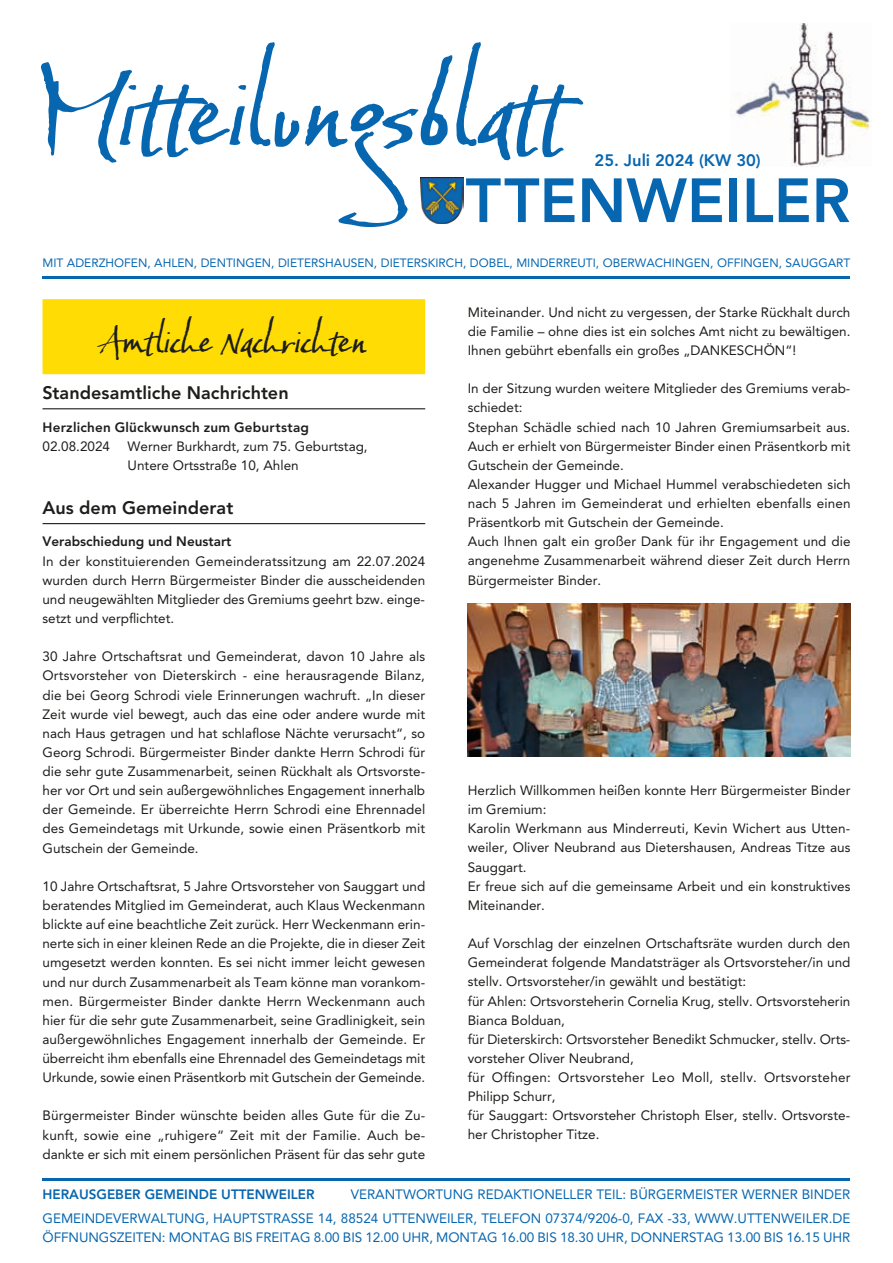
<style>
.page{position:relative;width:893px;height:1263px;background:#fff}
.page>*{position:absolute;margin:0;border:0;box-sizing:border-box;transform-origin:0 0}
.t1{font:111.75px "Baka Too";letter-spacing:.005em;color:#0766b0}
.t2{font:800 61.65px "Avenir LT Pro";color:#0766b0}
.t3{font:37.5px "Baka Too";letter-spacing:.01em;color:#1d1d1b}
.t4{font:800 18px "Avenir LT Pro";letter-spacing:.005em;color:#1d1d1b}
.t5{font:800 16.5px "Avenir LT Pro";color:#0766b0}
.t6{font:13.5px/19.2px "Avenir LT Pro";color:#1d1d1b;text-align:justify}
.t7{font:13.5px/24px "Avenir LT Pro";color:#0766b0;text-align:right}
.t8{font:800 13.5px "Avenir LT Pro";letter-spacing:.015em;color:#1d1d1b}
.t9{font:800 13.5px "Avenir LT Pro";color:#0766b0}
.t10{font:12px "Avenir LT Pro";color:#0766b0}
.s1{font-size:136.5px}
</style>
<div class="page">
<img style="left:730px;top:23px;width:140px;height:144px">
<div style="left:43px;top:299px;width:382px;height:75px;background:#ffdd04"></div>
<hr style="left:43px;top:408px;width:382px;height:1px;background:#1d1d1b">
<hr style="left:43px;top:523px;width:382px;height:1px;background:#1d1d1b">
<hr style="left:43px;top:1178px;width:807px;height:2px;background:#0766b0">
<hr style="left:43px;top:276px;width:807px;height:3px;background:#0766b0">
<img style="left:421px;top:177px;width:43px;height:46px">
<img style="left:468px;top:604px;width:382px;height:153px">
<h1 class="t1" style="left:43px;top:43px;width:547px"><span class="s1">M</span>itteilungsblatt</h1>
<p class="t5" style="left:595px;top:150px;width:168px">25. Juli 2024 (KW 30)</p>
<h2 class="t2" style="left:421px;top:164px;width:431px">UTTENWEILER</h2>
<p class="t10" style="left:43px;top:256px;width:809px">MIT ADERZHOFEN, AHLEN, DENTINGEN, DIETERSHAUSEN, DIETERSKIRCH, DOBEL, MINDERREUTI, OBERWACHINGEN, OFFINGEN, SAUGGART</p>
<h3 class="t3" style="left:100px;top:318px;width:268px">Amtliche Nachrichten</h3>
<h3 class="t4" style="left:43px;top:382px;width:248px">Standesamtliche Nachrichten</h3>
<p class="t8" style="left:43px;top:419px;width:268px">Herzlichen Glückwunsch zum Geburtstag</p>
<p class="t6" style="left:43px;top:436px;width:69px">02.08.2024</p>
<p class="t6" style="left:128px;top:436px;width:242px">Werner Burkhardt, zum 75. Geburtstag,<br>Untere Ortsstraße 10, Ahlen</p>
<h3 class="t4" style="left:43px;top:497px;width:192px">Aus dem Gemeinderat</h3>
<p class="t8" style="left:43px;top:534px;width:191px">Verabschiedung und Neustart</p>
<p class="t6" style="left:43px;top:551px;width:384px">In der konstituierenden Gemeinderatssitzung am 22.07.2024 wurden durch Herrn Bürgermeister Binder die ausscheidenden und neugewählten Mitglieder des Gremiums geehrt bzw. einge&shy;setzt und verpflichtet.</p>
<p class="t6" style="left:43px;top:647px;width:384px">30 Jahre Ortschaftsrat und Gemeinderat, davon 10 Jahre als Ortsvorsteher von Dieterskirch - eine herausragende Bilanz, die bei Georg Schrodi viele Erinnerungen wachruft. „In dieser Zeit wurde viel bewegt, auch das eine oder andere wurde mit nach Haus getragen und hat schlaflose Nächte verursacht“, so Georg Schrodi. Bürgermeister Binder dankte Herrn Schrodi für die sehr gute Zusammenarbeit, seinen Rückhalt als Ortsvorste&shy;her vor Ort und sein außergewöhnliches Engagement innerhalb der Gemeinde. Er überreichte Herrn Schrodi eine Ehrennadel des Gemeindetags mit Urkunde, sowie einen Präsentkorb mit Gutschein der Gemeinde.</p>
<p class="t6" style="left:43px;top:876px;width:384px">10 Jahre Ortschaftsrat, 5 Jahre Ortsvorsteher von Sauggart und beratendes Mitglied im Gemeinderat, auch Klaus Weckenmann blickte auf eine beachtliche Zeit zurück. Herr Weckenmann erin&shy;nerte sich in einer kleinen Rede an die Projekte, die in dieser Zeit umgesetzt werden konnten. Es sei nicht immer leicht gewesen und nur durch Zusammenarbeit als Team könne man vorankom&shy;men. Bürgermeister Binder dankte Herrn Weckenmann auch hier für die sehr gute Zusammenarbeit, seine Gradlinigkeit, sein außergewöhnliches Engagement innerhalb der Gemeinde. Er überreicht ihm ebenfalls eine Ehrennadel des Gemeindetags mit Urkunde, sowie einen Präsentkorb mit Gutschein der Gemeinde.</p>
<p class="t6" style="left:43px;top:1106px;width:384px">Bürgermeister Binder wünschte beiden alles Gute für die Zu&shy;kunft, sowie eine „ruhigere“ Zeit mit der Familie. Auch be&shy;dankte er sich mit einem persönlichen Präsent für das sehr gute</p>
<p class="t6" style="left:468px;top:302px;width:384px">Miteinander. Und nicht zu vergessen, der Starke Rückhalt durch die Familie – ohne dies ist ein solches Amt nicht zu bewältigen.<br>Ihnen gebührt ebenfalls ein großes „DANKESCHÖN“!</p>
<p class="t6" style="left:468px;top:379px;width:384px;text-align:left">In der Sitzung wurden weitere Mitglieder des Gremiums verab&shy;schiedet:<br>Stephan Schädle schied nach 10 Jahren Gremiumsarbeit aus.<br>Auch er erhielt von Bürgermeister Binder einen Präsentkorb mit Gutschein der Gemeinde.<br>Alexander Hugger und Michael Hummel verabschiedeten sich nach 5 Jahren im Gemeinderat und erhielten ebenfalls einen Präsentkorb mit Gutschein der Gemeinde.<br>Auch Ihnen galt ein großer Dank für ihr Engagement und die angenehme Zusammenarbeit während dieser Zeit durch Herrn Bürgermeister Binder.</p>
<p class="t6" style="left:468px;top:781px;width:384px;text-align:left">Herzlich Willkommen heißen konnte Herr Bürgermeister Binder im Gremium:<br>Karolin Werkmann aus Minderreuti, Kevin Wichert aus Utten&shy;weiler, Oliver Neubrand aus Dietershausen, Andreas Titze aus Sauggart.<br>Er freue sich auf die gemeinsame Arbeit und ein konstruktives Miteinander.</p>
<p class="t6" style="left:468px;top:934px;width:384px;text-align:left">Auf Vorschlag der einzelnen Ortschaftsräte wurden durch den Gemeinderat folgende Mandatsträger als Ortsvorsteher/in und stellv. Ortsvorsteher/in gewählt und bestätigt:<br>für Ahlen: Ortsvorsteherin Cornelia Krug, stellv. Ortsvorsteherin Bianca Bolduan,<br>für Dieterskirch: Ortsvorsteher Benedikt Schmucker, stellv. Orts&shy;vorsteher Oliver Neubrand,<br>für Offingen: Ortsvorsteher Leo Moll, stellv. Ortsvorsteher Philipp Schurr,<br>für Sauggart: Ortsvorsteher Christoph Elser, stellv. Ortsvorste&shy;her Christopher Titze.</p>
<p class="t7" style="left:43px;top:1182px;width:809px">VERANTWORTUNG REDAKTIONELLER TEIL: BÜRGERMEISTER WERNER BINDER<br>GEMEINDEVERWALTUNG, HAUPTSTRASSE 14, 88524 UTTENWEILER, TELEFON 07374/9206-0, FAX -33, WWW.UTTENWEILER.DE</p>
<p class="t7" style="left:43px;top:1225px;width:809px">ÖFFNUNGSZEITEN: MONTAG BIS FREITAG 8.00 BIS 12.00 UHR, MONTAG 16.00 BIS 18.30 UHR, DONNERSTAG 13.00 BIS 16.15 UHR</p>
<p class="t9" style="left:43px;top:1186px;width:273px">HERAUSGEBER GEMEINDE UTTENWEILER</p>
</div>
